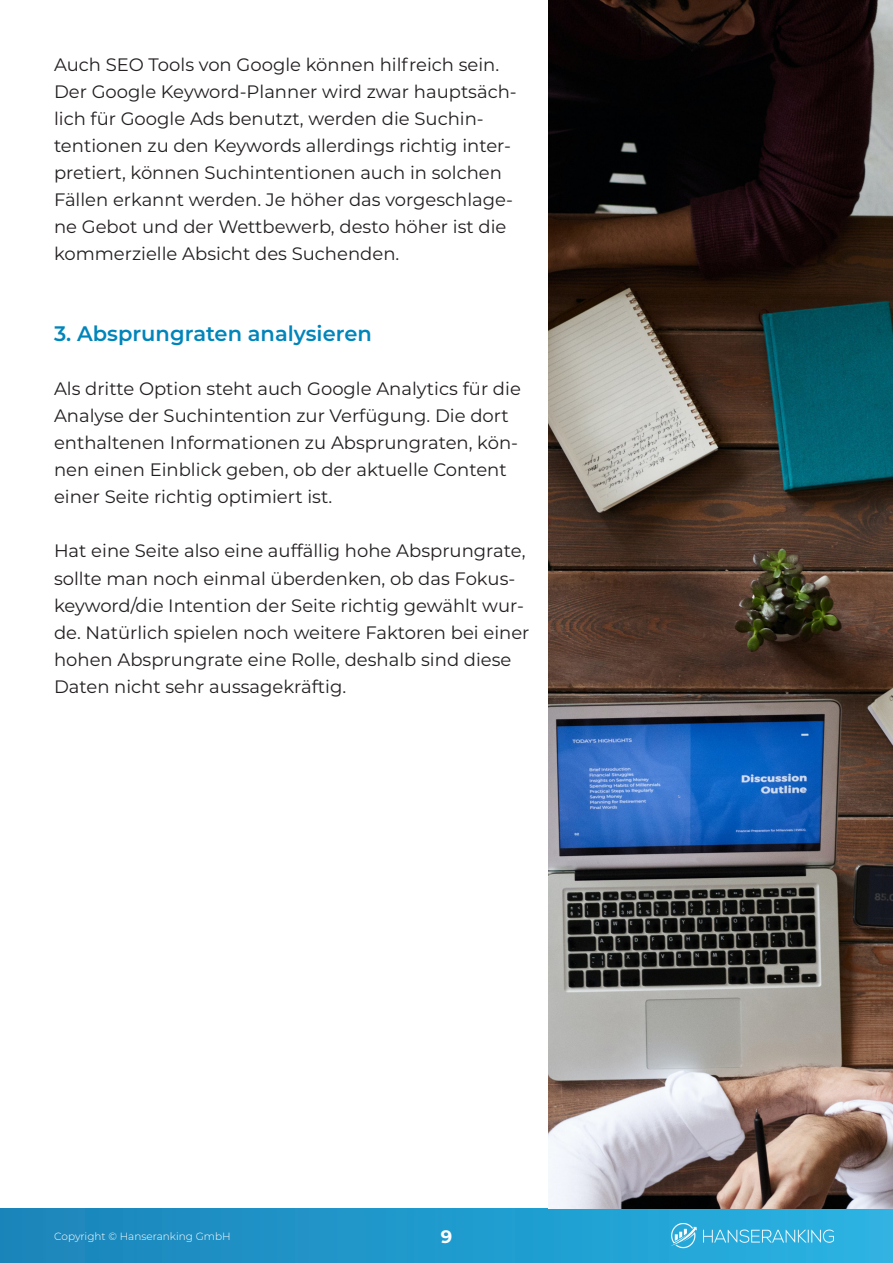
<style>
.page{position:relative;width:893px;height:1263px;background:#fff}
.page>*{position:absolute;margin:0;border:0;box-sizing:border-box;transform-origin:0 0}
.t1{font:600 21px "Montserrat";color:#0085bb}
.t2{font:18px/27px "Montserrat";color:#231f20}
.t3{font:700 18px "Montserrat";color:#fff}
.t4{font:300 10.5px "Montserrat";color:#fff}
</style>
<div class="page">
<div style="left:0;top:1209px;width:893px;height:54px;background:linear-gradient(to right,#1a84b9,#29b2e2)"></div>
<img style="left:671px;top:1223px;width:162px;height:25px">
<img style="left:549px;top:0;width:344px;height:1209px">
<p class="t2" style="left:54px;top:51px;width:464px">Auch SEO Tools von Google können hilfreich sein.<br>Der Google Keyword-Planner wird zwar hauptsäch&shy;lich für Google Ads benutzt, werden die Suchin&shy;tentionen zu den Keywords allerdings richtig inter&shy;pretiert, können Suchintentionen auch in solchen Fällen erkannt werden. Je höher das vorgeschlage&shy;ne Gebot und der Wettbewerb, desto höher ist die kommerzielle Absicht des Suchenden.</p>
<p class="t1" style="left:54px;top:319px;width:319px">3. Absprungraten analysieren</p>
<p class="t2" style="left:54px;top:375px;width:468px">Als dritte Option steht auch Google Analytics für die Analyse der Suchintention zur Verfügung. Die dort enthaltenen Informationen zu Absprungraten, kön&shy;nen einen Einblick geben, ob der aktuelle Content einer Seite richtig optimiert ist.</p>
<p class="t2" style="left:54px;top:537px;width:477px">Hat eine Seite also eine auffällig hohe Absprungrate, sollte man noch einmal überdenken, ob das Fokus&shy;keyword/die Intention der Seite richtig gewählt wur&shy;de. Natürlich spielen noch weitere Faktoren bei einer hohen Absprungrate eine Rolle, deshalb sind diese Daten nicht sehr aussagekräftig.</p>
<p class="t4" style="left:54px;top:1229px;width:178px">Copyright © Hanseranking GmbH</p>
<p class="t3" style="left:441px;top:1224px;width:13px">9</p>
</div>
